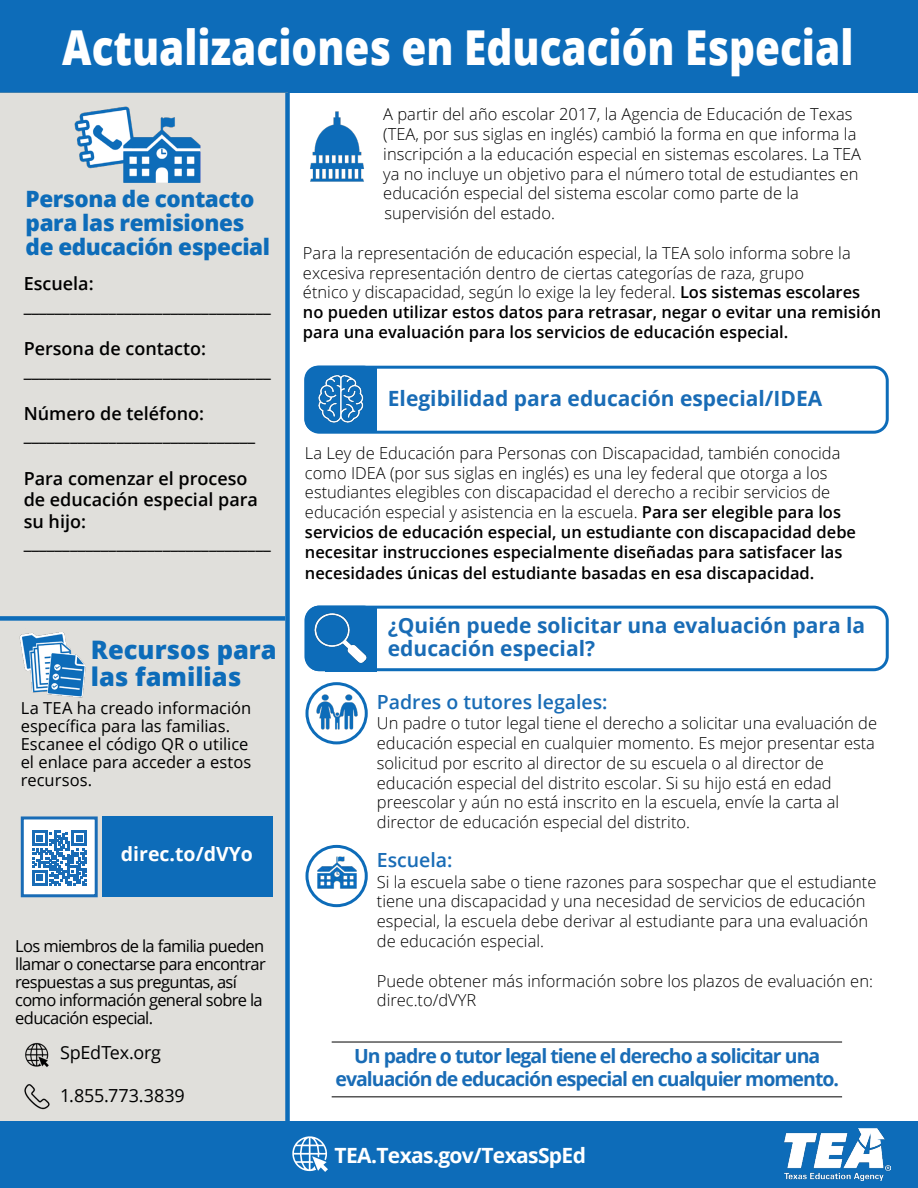
<style>
.page{position:relative;width:918px;height:1188px;background:#fff}
.page>*{position:absolute;margin:0;border:0;box-sizing:border-box;transform-origin:0 0}
.t1{font:800 48.15px "Open Sans";color:#fff;scale:.84 1}
.t2{font:800 25.5px/27px "Open Sans";color:#0d6cb9}
.t3{font:800 22.5px/24px "Open Sans";letter-spacing:-.02em;color:#0d6cb9}
.t4{font:700 21px/22.5px "Open Sans";color:#196cb6}
.t5{font:700 21px "Open Sans";letter-spacing:-.03em;color:#fff}
.t6{font:700 19.5px/23.4px "Open Sans";letter-spacing:-.05em;color:#196cb6;text-align:center}
.t7{font:600 19.5px "Open Sans";color:#196cb6}
.t8{font:700 19.5px "Open Sans";color:#fff}
.t9{font:600 18px/21.6px "Open Sans";color:#000}
.t10{font:18px "Open Sans";letter-spacing:-.01em;color:#000}
.t11{font:300 16.5px/19.8px "Open Sans";color:#000}
.t12{font:600 16.5px/19.8px "Open Sans";color:#000}
.t13{font:16.5px/18px "Open Sans";letter-spacing:-.035em;color:#000}
.t14{font:16.5px/18px "Open Sans";color:#000}
.s1{font-weight:300}
</style>
<div class="page">
<hr style="left:332px;top:1042px;width:510px;height:1px;background:#000">
<hr style="left:332px;top:1096px;width:510px;height:1px;background:#000">
<div style="left:0;top:1px;width:918px;height:92px;background:#0d6cb9"></div>
<div style="left:0;top:93px;width:288px;height:1028px;background:#e0dfdb"></div>
<div style="left:0;top:1121px;width:918px;height:66px;background:#0d6cb9"></div>
<svg style="left:292px;top:1136px;width:36px;height:36px"></svg>
<img style="left:785px;top:1128px;width:105px;height:52px">
<img style="left:24px;top:1084px;width:26px;height:26px">
<img style="left:25px;top:1042px;width:24px;height:25px">
<div style="left:102px;top:816px;width:171px;height:81px;background:#0d6cb9"></div>
<div style="left:21px;top:816px;width:77px;height:81px;background:#fff;border:3px solid #196cb6"></div>
<div style="left:304px;top:366px;width:585px;height:68px;border:3px solid #0d6cb9;border-radius:14px"></div>
<div style="left:304px;top:366px;width:73px;height:67px;background:#0d6cb9;border-radius:14px"></div>
<div style="left:325px;top:366px;width:52px;height:67px;background:#0d6cb9"></div>
<img style="left:304px;top:373px;width:60px;height:52px">
<svg style="left:32px;top:831px;width:55px;height:55px"></svg>
<div style="left:0;top:616px;width:285px;height:5px;background:#0d6cb9"></div>
<div style="left:285px;top:93px;width:5px;height:1028px;background:#0d6cb9"></div>
<div style="left:304px;top:606px;width:585px;height:65px;border:3px solid #0d6cb9;border-radius:14px"></div>
<div style="left:305px;top:606px;width:72px;height:65px;background:#0d6cb9;border-radius:14px"></div>
<div style="left:326px;top:606px;width:51px;height:65px;background:#0d6cb9"></div>
<img style="left:304px;top:610px;width:63px;height:57px">
<svg style="left:307px;top:846px;width:59px;height:60px"></svg>
<div style="left:305px;top:845px;width:63px;height:62px;border:3px solid #0d6cb9;border-radius:50%"></div>
<svg style="left:307px;top:684px;width:59px;height:59px"></svg>
<div style="left:305px;top:682px;width:63px;height:62px;border:3px solid #0d6cb9;border-radius:50%"></div>
<img style="left:310px;top:854px;width:54px;height:37px">
<img style="left:310px;top:111px;width:54px;height:71px">
<img style="left:313px;top:694px;width:48px;height:42px">
<img style="left:19px;top:632px;width:67px;height:66px">
<img style="left:65px;top:92px;width:146px;height:91px">
<p class="t1" style="left:62px;top:11px;width:943px">Actualizaciones en Educación Especial</p>
<p class="t3" style="left:26px;top:186px;width:246px">Persona de contacto para las remisiones de educación especial</p>
<p class="t9" style="left:24px;top:273px;width:71px">Escuela:</p>
<p class="t9" style="left:24px;top:294px;width:249px">________________________________</p>
<p class="t9" style="left:24px;top:337px;width:184px">Persona de contacto:</p>
<p class="t9" style="left:24px;top:359px;width:249px">________________________________</p>
<p class="t9" style="left:24px;top:402px;width:233px">Número de teléfono: ______________________________</p>
<p class="t9" style="left:24px;top:467px;width:225px">Para comenzar el proceso</p>
<p class="t9" style="left:24px;top:489px;width:236px">de educación especial para su hijo:</p>
<p class="t9" style="left:24px;top:532px;width:249px">________________________________</p>
<p class="t2" style="left:91px;top:635px;width:187px">Recursos para las familias</p>
<p class="t14" style="left:21px;top:699px;width:232px">La TEA ha creado información específica para las familias.</p>
<p class="t14" style="left:21px;top:735px;width:232px">Escanee el código QR o utilice el enlace para acceder a estos recursos.</p>
<p class="t8" style="left:121px;top:841px;width:134px">direc.to/dVYo</p>
<p class="t13" style="left:15px;top:937px;width:252px">Los miembros de la familia pueden llamar o conectarse para encontrar respuestas a sus preguntas, así como información general sobre la educación especial.</p>
<p class="t10" style="left:60px;top:1040px;width:102px">SpEdTex.org</p>
<p class="t10" style="left:60px;top:1084px;width:126px">1.855.773.3839</p>
<p class="t11" style="left:383px;top:104px;width:479px">A partir del año escolar 2017, la Agencia de Educación de Texas (TEA, por sus siglas en inglés) cambió la forma en que informa la inscripción a la educación especial en sistemas escolares. La TEA</p>
<p class="t11" style="left:383px;top:163px;width:477px">ya no incluye un objetivo para el número total de estudiantes en</p>
<p class="t11" style="left:383px;top:183px;width:417px">educación especial del sistema escolar como parte de la</p>
<p class="t11" style="left:385px;top:203px;width:172px">supervisión del estado.</p>
<p class="t11" style="left:303px;top:243px;width:549px">Para la representación de educación especial, la TEA solo informa sobre la</p>
<p class="t11" style="left:303px;top:262px;width:503px">excesiva representación dentro de ciertas categorías de raza, grupo</p>
<p class="t12" style="left:303px;top:282px;width:580px"><span class="s1">étnico y discapacidad, según lo exige la ley federal.</span> Los sistemas escolares no pueden utilizar estos datos para retrasar, negar o evitar una remisión para una evaluación para los servicios de educación especial.</p>
<p class="t4" style="left:388px;top:387px;width:436px">Elegibilidad para educación especial/IDEA</p>
<p class="t11" style="left:305px;top:442px;width:537px">La Ley de Educación para Personas con Discapacidad, también conocida</p>
<p class="t11" style="left:305px;top:462px;width:524px">como IDEA (por sus siglas en inglés) es una ley federal que otorga a los</p>
<p class="t11" style="left:305px;top:482px;width:527px">estudiantes elegibles con discapacidad el derecho a recibir servicios de</p>
<p class="t12" style="left:305px;top:502px;width:553px"><span class="s1">educación especial y asistencia en la escuela.</span> Para ser elegible para los servicios de educación especial, un estudiante con discapacidad debe necesitar instrucciones especialmente diseñadas para satisfacer las</p>
<p class="t12" style="left:305px;top:563px;width:511px">necesidades únicas del estudiante basadas en esa discapacidad.</p>
<p class="t4" style="left:388px;top:614px;width:479px">¿Quién puede solicitar una evaluación para la educación especial?</p>
<p class="t7" style="left:377px;top:688px;width:232px">Padres o tutores legales:</p>
<p class="t11" style="left:377px;top:713px;width:502px">Un padre o tutor legal tiene el derecho a solicitar una evaluación de educación especial en cualquier momento. Es mejor presentar esta solicitud por escrito al director de su escuela o al director de</p>
<p class="t11" style="left:377px;top:772px;width:456px">educación especial del distrito escolar. Si su hijo está en edad</p>
<p class="t11" style="left:377px;top:792px;width:464px">preescolar y aún no está inscrito en la escuela, envíe la carta al</p>
<p class="t11" style="left:377px;top:812px;width:315px">director de educación especial del distrito.</p>
<p class="t7" style="left:377px;top:847px;width:77px">Escuela:</p>
<p class="t11" style="left:377px;top:871px;width:501px">Si la escuela sabe o tiene razones para sospechar que el estudiante tiene una discapacidad y una necesidad de servicios de educación especial, la escuela debe derivar al estudiante para una evaluación de educación especial.</p>
<p class="t11" style="left:377px;top:970px;width:498px">Puede obtener más información sobre los plazos de evaluación en: direc.to/dVYR</p>
<p class="t6" style="left:335px;top:1044px;width:505px">Un padre o tutor legal tiene el derecho a solicitar una evaluación de educación especial en cualquier momento.</p>
<p class="t5" style="left:334px;top:1140px;width:253px">TEA.Texas.gov/TexasSpEd</p>
</div>
